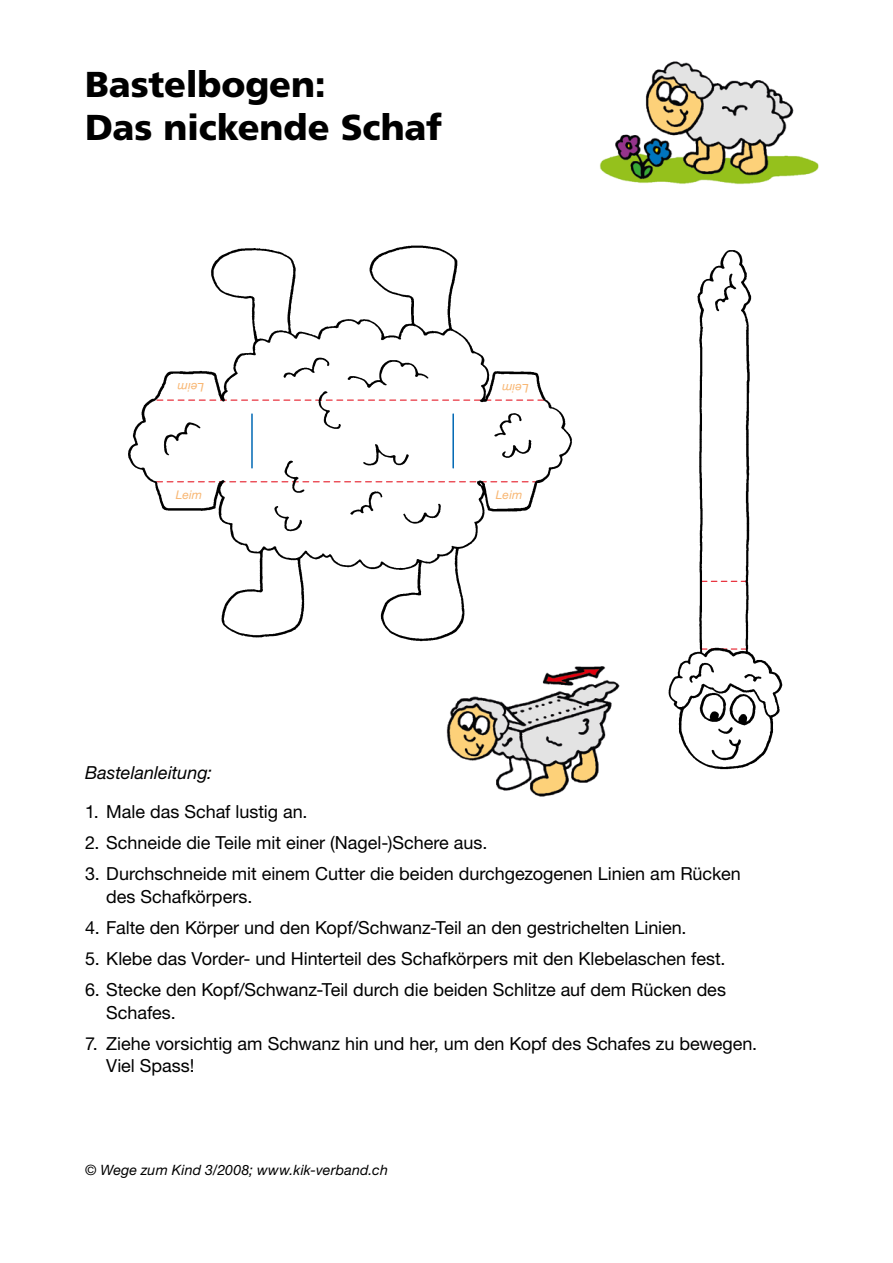
<style>
.page{position:relative;width:893px;height:1263px;background:#fff}
.page>*{position:absolute;margin:0;border:0;box-sizing:border-box;transform-origin:0 0}
.AB-Titel{font:900 36px/43.2px "Frutiger";letter-spacing:-.005em;color:#000}
.t1{font:18px/22.5px "Helvetica Neue";letter-spacing:-.005em;color:#000}
.t2{font:italic 18px "Helvetica Neue";color:#000}
.AB-CopyRight{font:italic 14.25px "Helvetica Neue";letter-spacing:.01em;color:#000}
.t3{font:italic 12px "Helvetica Neue";letter-spacing:.015em;color:#f8b672}
</style>
<div class="page">
<img style="left:446px;top:666px;width:174px;height:131px">
<img style="left:668px;top:250px;width:115px;height:520px">
<img style="left:599px;top:61px;width:220px;height:124px">
<img style="left:128px;top:245px;width:444px;height:397px">
<hr style="left:452px;top:414px;width:2px;height:54px;background:#0068b4">
<hr style="left:251px;top:414px;width:2px;height:54px;background:#0068b4">
<p class="AB-Titel" style="left:85px;top:62px;width:359px">Bastelbogen:<br>Das nickende Schaf</p>
<p class="t3" style="left:204px;top:395px;width:28px;rotate:-180deg">Leim</p>
<p class="t3" style="left:528px;top:396px;width:28px;rotate:-180deg">Leim</p>
<p class="t3" style="left:176px;top:488px;width:28px">Leim</p>
<p class="t3" style="left:496px;top:488px;width:28px">Leim</p>
<p class="t2" style="left:85px;top:762px;width:129px">Bastelanleitung:</p>
<p class="t1" style="left:85px;top:800px;width:224px">1. Male das Schaf lustig an.</p>
<p class="t1" style="left:85px;top:831px;width:404px">2. Schneide die Teile mit einer (Nagel-)Schere aus.</p>
<p class="t1" style="left:106px;top:862px;width:636px;text-indent:-21px">3. Durchschneide mit einem Cutter die beiden durchgezogenen Linien am Rücken des Schafkörpers.</p>
<p class="t1" style="left:85px;top:916px;width:603px">4. Falte den Körper und den Kopf/Schwanz-Teil an den gestrichelten Linien.</p>
<p class="t1" style="left:85px;top:947px;width:642px">5. Klebe das Vorder- und Hinterteil des Schafkörpers mit den Klebelaschen fest.</p>
<p class="t1" style="left:106px;top:978px;width:621px;text-indent:-21px">6. Stecke den Kopf/Schwanz-Teil durch die beiden Schlitze auf dem Rücken des<br>Schafes.</p>
<p class="t1" style="left:106px;top:1031px;width:652px;text-indent:-21px">7. Ziehe vorsichtig am Schwanz hin und her, um den Kopf des Schafes zu bewegen.<br>Viel Spass!</p>
<p class="AB-CopyRight" style="left:85px;top:1161px;width:304px">© Wege zum Kind 3/2008; www.kik-verband.ch</p>
</div>
